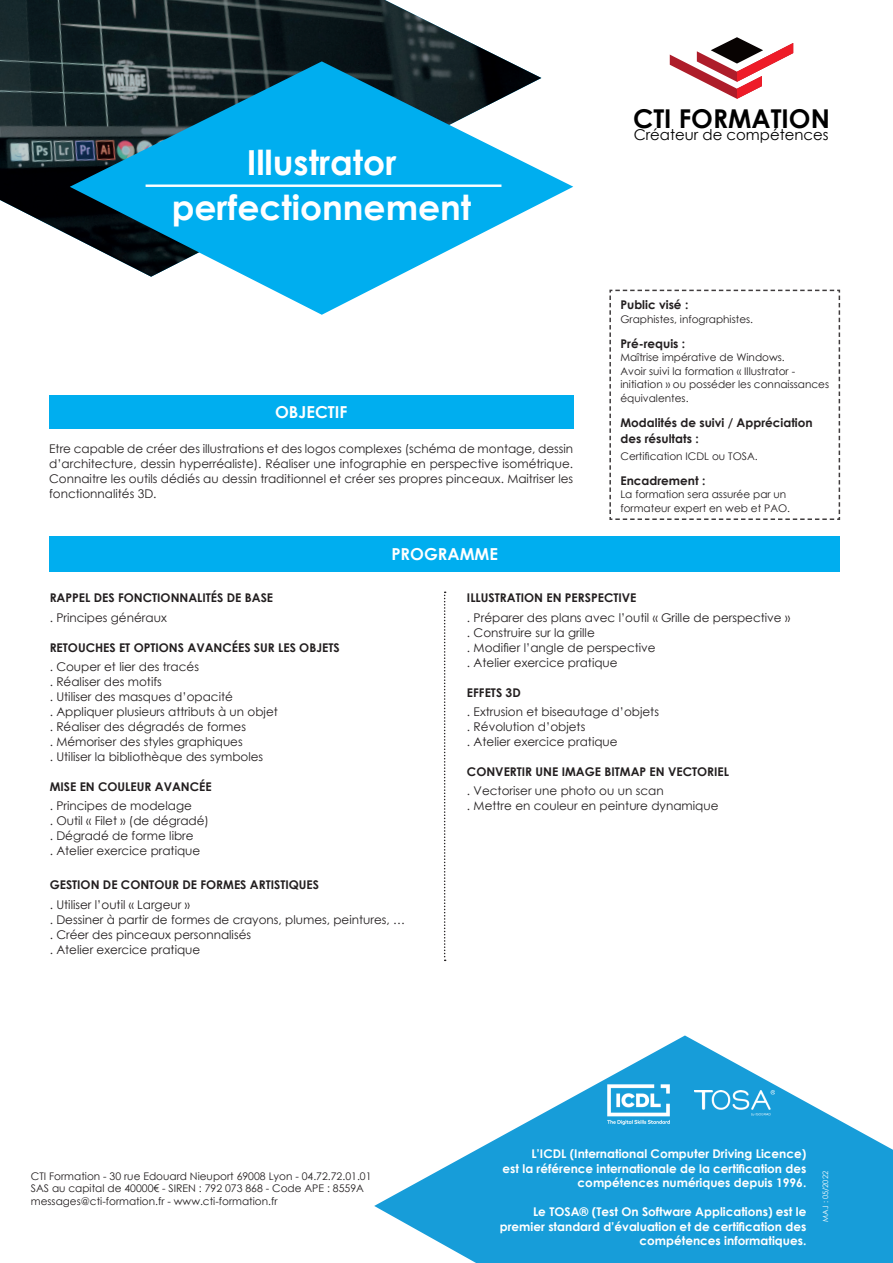
<style>
.page{position:relative;width:893px;height:1263px;background:#fff}
.page>*{position:absolute;margin:0;border:0;box-sizing:border-box;transform-origin:0 0}
.t1{font:700 34.5px/45px "Century Gothic";color:#fff;text-align:center}
.t2{font:700 25.95px "Century Gothic";color:#000}
.t3{font:700 16.5px "Century Gothic";color:#fff}
.t4{font:14.85px "Century Gothic";color:#000}
.t5{font:12px/15px "Century Gothic";color:#231f20}
.t6{font:700 12px/16.5px "Century Gothic";color:#231f20}
.t7{font:700 12px/14.4px "Century Gothic";color:#fff;text-align:right}
.t8{font:10.5px/13.5px "Century Gothic";color:#231f20}
.t9{font:7.5px "Century Gothic";color:#fff}
</style>
<div class="page">
<svg style="left:444px;top:591px;width:2px;height:370px"></svg>
<img style="left:0;top:0;width:508px;height:236px">
<div style="left:49px;top:536px;width:791px;height:36px;background:#00aeef"></div>
<div style="left:49px;top:395px;width:524px;height:34px;background:#00aeef"></div>
<svg style="left:609px;top:289px;width:232px;height:231px"></svg>
<svg style="left:70px;top:61px;width:503px;height:254px;fill:#00aeef"></svg>
<hr style="left:146px;top:184px;width:355px;height:3px;background:#fff">
<svg style="left:670px;top:37px;width:123px;height:62px"></svg>
<svg style="left:374px;top:1035px;width:519px;height:228px;fill:#179dd9"></svg>
<img style="left:694px;top:1090px;width:80px;height:25px">
<img style="left:598px;top:1075px;width:81px;height:59px">
<h1 class="t1" style="left:172px;top:139px;width:301px">Illustrator perfectionnement</h1>
<h3 class="t3" style="left:275px;top:399px;width:74px">OBJECTIF</h3>
<p class="t5" style="left:49px;top:441px;width:526px;text-align:justify">Etre capable de créer des illustrations et des logos complexes (schéma de montage, dessin d’architecture, dessin hyperréaliste). Réaliser une infographie en perspective isométrique.<br>Connaitre les outils dédiés au dessin traditionnel et créer ses propres pinceaux. Maitriser les fonctionnalités 3D.</p>
<h2 class="t2" style="left:633px;top:98px;width:198px">CTI FORMATION</h2>
<p class="t4" style="left:634px;top:124px;width:196px">Créateur de compétences</p>
<p class="t6" style="left:620px;top:296px;width:69px">Public visé :</p>
<p class="t8" style="left:620px;top:312px;width:134px">Graphistes, infographistes.</p>
<p class="t6" style="left:620px;top:334px;width:66px">Pré-requis :</p>
<p class="t8" style="left:620px;top:350px;width:210px">Maîtrise impérative de Windows.<br>Avoir suivi la formation « Illustrator - initiation » ou posséder les connaissances équivalentes.</p>
<p class="t6" style="left:620px;top:413px;width:194px">Modalités de suivi / Appréciation des résultats :</p>
<p class="t8" style="left:620px;top:449px;width:139px">Certification ICDL ou TOSA.</p>
<p class="t6" style="left:620px;top:471px;width:86px">Encadrement :</p>
<p class="t8" style="left:620px;top:487px;width:171px">La formation sera assurée par un formateur expert en web et PAO.</p>
<h3 class="t3" style="left:391px;top:542px;width:108px">PROGRAMME</h3>
<p class="t6" style="left:467px;top:589px;width:171px">ILLUSTRATION EN PERSPECTIVE</p>
<p class="t5" style="left:467px;top:610px;width:325px">. Préparer des plans avec l’outil « Grille de perspective » . Construire sur la grille<br>. Modifier l’angle de perspective<br>. Atelier exercice pratique</p>
<p class="t6" style="left:467px;top:683px;width:55px">EFFETS 3D</p>
<p class="t5" style="left:467px;top:704px;width:193px">. Extrusion et biseautage d’objets . Révolution d’objets<br>. Atelier exercice pratique</p>
<p class="t6" style="left:467px;top:763px;width:264px">CONVERTIR UNE IMAGE BITMAP EN VECTORIEL</p>
<p class="t5" style="left:467px;top:783px;width:253px">. Vectoriser une photo ou un scan<br>. Mettre en couleur en peinture dynamique</p>
<p class="t6" style="left:50px;top:589px;width:225px">RAPPEL DES FONCTIONNALITÉS DE BASE</p>
<p class="t5" style="left:50px;top:610px;width:119px">. Principes généraux</p>
<p class="t6" style="left:50px;top:638px;width:291px">RETOUCHES ET OPTIONS AVANCÉES SUR LES OBJETS</p>
<p class="t5" style="left:50px;top:659px;width:230px">. Couper et lier des tracés<br>. Réaliser des motifs<br>. Utiliser des masques d’opacité<br>. Appliquer plusieurs attributs à un objet . Réaliser des dégradés de formes<br>. Mémoriser des styles graphiques<br>. Utiliser la bibliothèque des symboles</p>
<p class="t6" style="left:50px;top:778px;width:163px">MISE EN COULEUR AVANCÉE</p>
<p class="t5" style="left:50px;top:798px;width:161px">. Principes de modelage<br>. Outil « Filet » (de dégradé) . Dégradé de forme libre<br>. Atelier exercice pratique</p>
<p class="t6" style="left:50px;top:876px;width:271px">GESTION DE CONTOUR DE FORMES ARTISTIQUES</p>
<p class="t5" style="left:50px;top:897px;width:357px">. Utiliser l’outil « Largeur »<br>. Dessiner à partir de formes de crayons, plumes, peintures, … . Créer des pinceaux personnalisés<br>. Atelier exercice pratique</p>
<p class="t8" style="left:31px;top:1169px;width:342px;line-height:12.6px">CTI Formation - 30 rue Edouard Nieuport 69008 Lyon - 04.72.72.01.01<br>SAS au capital de 40000€ - SIREN : 792 073 868 - Code APE : 8559A messages@cti-formation.fr - www.cti-formation.fr</p>
<p class="t7" style="left:502px;top:1146px;width:305px">L’ICDL (International Computer Driving Licence)<br>est la référence internationale de la certification des compétences numériques depuis 1996.</p>
<p class="t7" style="left:500px;top:1204px;width:308px">Le TOSA® (Test On Software Applications) est le premier standard d’évaluation et de certification des compétences informatiques.</p>
<p class="t9" style="left:820px;top:1221px;width:52px;rotate:-90deg">MAJ : 05/2022</p>
</div>
